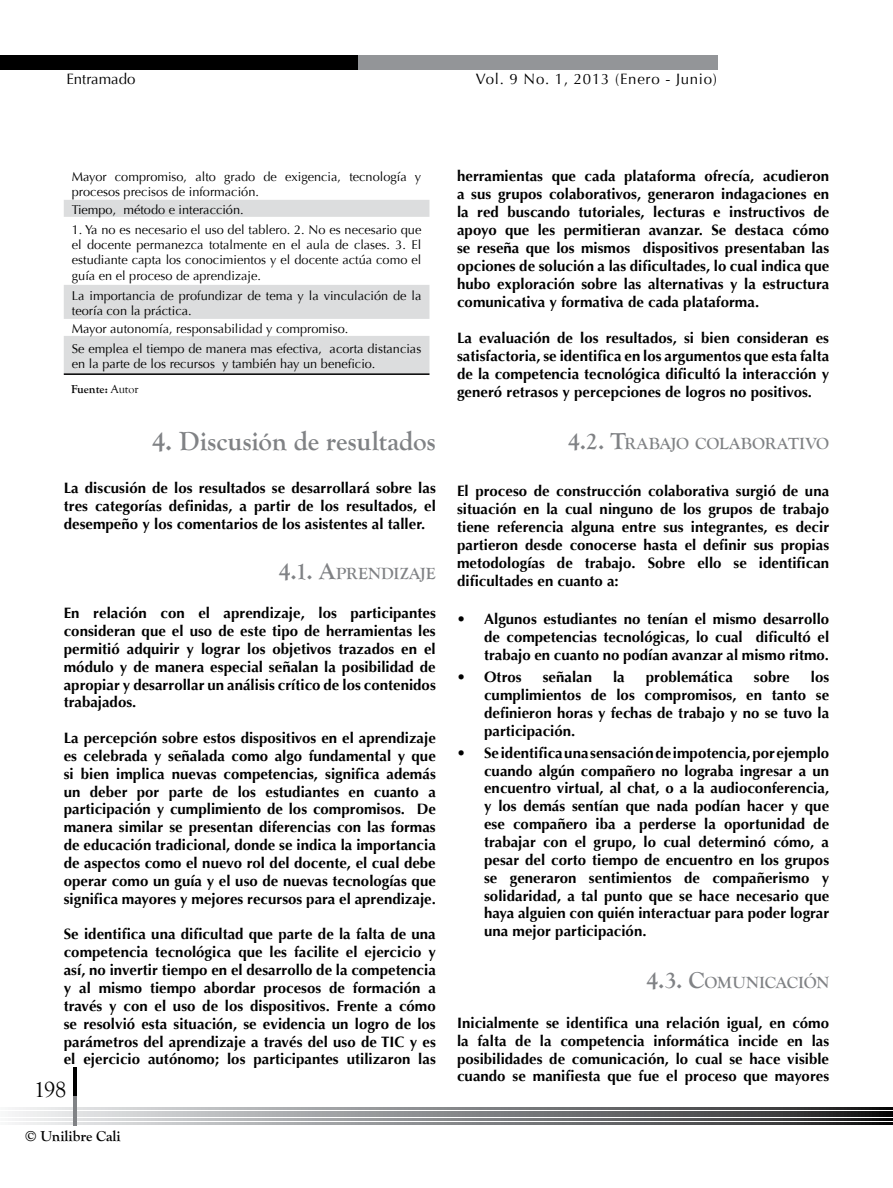
<style>
.page{position:relative;width:893px;height:1188px;background:#fff}
.page>*{position:absolute;margin:0;border:0;box-sizing:border-box;transform-origin:0 0}
.t1{font:700 27px "Goudy Old Style T";color:#808285}
.t2{font:22.5px "Goudy Old Style T";color:#000}
.t3{font:700 16.8px "Goudy Old Style T";letter-spacing:-.005em;color:#808285}
.t4{font:700 15px/17.9px "Optima";color:#000;text-align:justify}
.t5{font:15px "Optima";letter-spacing:.05em;color:#000}
.t6{font:700 15px "Goudy Old Style T";color:#000}
.t7{font:15px "Optima";color:#000}
.t8{font:12.75px/15.3px "Optima";color:#000}
.t9{font:700 12px "Goudy Old Style T";color:#000}
.s1{font-weight:400}
.s2{font-size:24px}
.s3{font-family:"Calibri";font-weight:400;font-size:16.5px}
</style>
<div class="page">
<svg style="left:12px;top:1107px;width:881px;height:2px;background:#868789"></svg>
<svg style="left:12px;top:1111px;width:881px;height:2px;background:#868789"></svg>
<svg style="left:12px;top:1115px;width:881px;height:2px;background:#868789"></svg>
<svg style="left:12px;top:1119px;width:881px;height:2px;background:#868789"></svg>
<svg style="left:12px;top:1123px;width:881px;height:2px;background:#868789"></svg>
<div style="left:358px;top:55px;width:360px;height:15px;background:#939598"></div>
<div style="left:0;top:55px;width:358px;height:15px;background:#000"></div>
<hr style="left:73px;top:1068px;width:4px;height:28px;background:#000">
<hr style="left:73px;top:1096px;width:4px;height:30px;background:#808285">
<svg style="left:64px;top:200px;width:365px;height:173px;fill:#dfe0e1"></svg>
<hr style="left:64px;top:373px;width:365px;height:2px;background:#000">
<p class="t7" style="left:66px;top:70px;width:70px">Entramado</p>
<p class="t5" style="left:476px;top:70px;width:243px">Vol. 9 No. 1, 2013 (Enero - Junio)</p>
<p class="t8" style="left:72px;top:169px;width:351px">Mayor compromiso, alto grado de exigencia, tecnología y procesos precisos de información.</p>
<p class="t8" style="left:72px;top:202px;width:173px">Tiempo, método e interacción.</p>
<p class="t8" style="left:72px;top:222px;width:351px;text-align:justify">1. Ya no es necesario el uso del tablero. 2. No es necesario que el docente permanezca totalmente en el aula de clases. 3. El estudiante capta los conocimientos y el docente actúa como el guía en el proceso de aprendizaje.</p>
<p class="t8" style="left:72px;top:288px;width:351px">La importancia de profundizar de tema y la vinculación de la teoría con la práctica.</p>
<p class="t8" style="left:72px;top:319px;width:351px;line-height:19.6px">Mayor autonomía, responsabilidad y compromiso.<br>Se emplea el tiempo de manera mas efectiva, acorta distancias</p>
<p class="t8" style="left:72px;top:356px;width:305px">en la parte de los recursos y también hay un beneficio.</p>
<p class="t9" style="left:71px;top:382px;width:69px">Fuente: <span class="s1">Autor</span></p>
<h1 class="t1" style="left:152px;top:426px;width:285px">4. Discusión de resultados</h1>
<p class="t4" style="left:64px;top:480px;width:374px">La discusión de los resultados se desarrollará sobre las tres categorías definidas, a partir de los resultados, el desempeño y los comentarios de los asistentes al taller.</p>
<p class="t3" style="left:279px;top:564px;width:158px"><span class="s2">4.1. A</span>PRENDIZAJE</p>
<p class="t4" style="left:64px;top:604px;width:374px">En relación con el aprendizaje, los participantes consideran que el uso de este tipo de herramientas les permitió adquirir y lograr los objetivos trazados en el módulo y de manera especial señalan la posibilidad de apropiar y desarrollar un análisis crítico de los contenidos trabajados.</p>
<p class="t4" style="left:64px;top:729px;width:374px">La percepción sobre estos dispositivos en el aprendizaje es celebrada y señalada como algo fundamental y que si bien implica nuevas competencias, significa además un deber por parte de los estudiantes en cuanto a participación y cumplimiento de los compromisos. De manera similar se presentan diferencias con las formas de educación tradicional, donde se indica la importancia de aspectos como el nuevo rol del docente, el cual debe operar como un guía y el uso de nuevas tecnologías que significa mayores y mejores recursos para el aprendizaje.</p>
<p class="t4" style="left:64px;top:926px;width:374px">Se identifica una dificultad que parte de la falta de una competencia tecnológica que les facilite el ejercicio y así, no invertir tiempo en el desarrollo de la competencia y al mismo tiempo abordar procesos de formación a través y con el uso de los dispositivos. Frente a cómo se resolvió esta situación, se evidencia un logro de los parámetros del aprendizaje a través del uso de TIC y es el ejercicio autónomo; los participantes utilizaron las</p>
<h2 class="t2" style="left:34px;top:1078px;width:34px">198</h2>
<p class="t6" style="left:25px;top:1127px;width:97px">© Unilibre Cali</p>
<p class="t4" style="left:457px;top:167px;width:374px">herramientas que cada plataforma ofrecía, acudieron a sus grupos colaborativos, generaron indagaciones en la red buscando tutoriales, lecturas e instructivos de apoyo que les permitieran avanzar. Se destaca cómo se reseña que los mismos dispositivos presentaban las opciones de solución a las dificultades, lo cual indica que hubo exploración sobre las alternativas y la estructura comunicativa y formativa de cada plataforma.</p>
<p class="t4" style="left:457px;top:329px;width:374px">La evaluación de los resultados, si bien consideran es satisfactoria, se identifica en los argumentos que esta falta de la competencia tecnológica dificultó la interacción y generó retrasos y percepciones de logros no positivos.</p>
<p class="t3" style="left:568px;top:435px;width:262px"><span class="s2">4.2. T</span>RABAJO COLABORATIVO</p>
<p class="t4" style="left:457px;top:482px;width:374px">El proceso de construcción colaborativa surgió de una situación en la cual ninguno de los grupos de trabajo tiene referencia alguna entre sus integrantes, es decir partieron desde conocerse hasta el definir sus propias metodologías de trabajo. Sobre ello se identifican dificultades en cuanto a:</p>
<p class="t4" style="left:484px;top:610px;width:347px;text-indent:-27px"><span class="s3">•</span> Algunos estudiantes no tenían el mismo desarrollo de competencias tecnológicas, lo cual dificultó el trabajo en cuanto no podían avanzar al mismo ritmo.</p>
<p class="t4" style="left:457px;top:668px;width:66px"><span class="s3">•</span> Otros</p>
<p class="t4" style="left:543px;top:668px;width:51px">señalan</p>
<p class="t4" style="left:613px;top:668px;width:13px">la</p>
<p class="t4" style="left:646px;top:668px;width:89px">problemática</p>
<p class="t4" style="left:754px;top:668px;width:37px">sobre</p>
<p class="t4" style="left:484px;top:668px;width:347px;text-indent:327px">los cumplimientos de los compromisos, en tanto se definieron horas y fechas de trabajo y no se tuvo la participación.</p>
<p class="t4" style="left:484px;top:744px;width:347px;text-indent:-27px"><span class="s3">•</span> Se identifica una sensación de impotencia, por ejemplo cuando algún compañero no lograba ingresar a un encuentro virtual, al chat, o a la audioconferencia, y los demás sentían que nada podían hacer y que ese compañero iba a perderse la oportunidad de trabajar con el grupo, lo cual determinó cómo, a pesar del corto tiempo de encuentro en los grupos se generaron sentimientos de compañerismo y solidaridad, a tal punto que se hace necesario que haya alguien con quién interactuar para poder lograr una mejor participación.</p>
<p class="t3" style="left:647px;top:973px;width:184px"><span class="s2">4.3. C</span>OMUNICACIÓN</p>
<p class="t4" style="left:457px;top:1015px;width:374px">Inicialmente se identifica una relación igual, en cómo la falta de la competencia informática incide en las posibilidades de comunicación, lo cual se hace visible cuando se manifiesta que fue el proceso que mayores</p>
</div>
